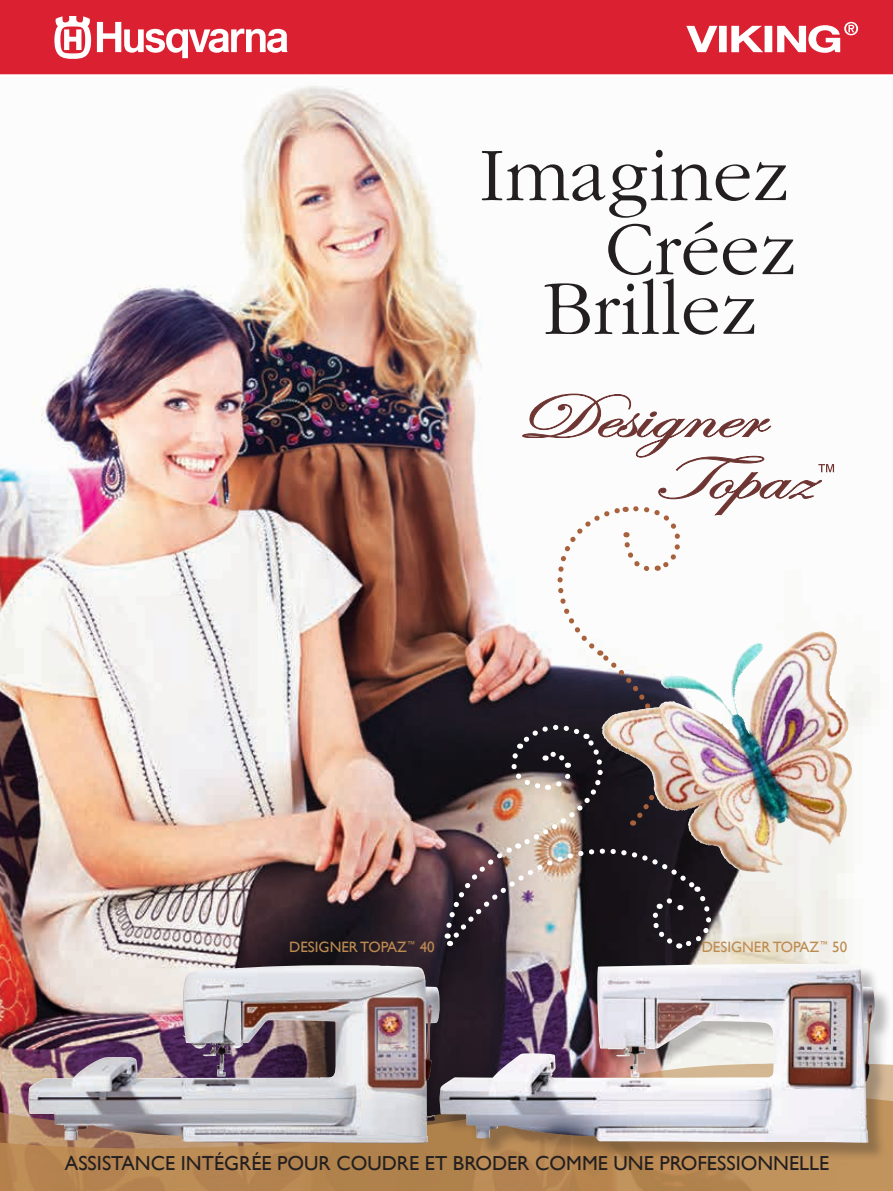
<style>
.page{position:relative;width:893px;height:1191px;background:#fff}
.page>*{position:absolute;margin:0;border:0;box-sizing:border-box;transform-origin:0 0}
.t1{font:300 78.75px/74.1px "ITC Garamond Std";color:#231f20;text-align:right}
.t2{font:20.25px "Gill Sans WGL";color:#231f20}
.t3{font:15px "Gill Sans WGL";color:#bd8b50}
</style>
<div class="page">
<img style="left:0;top:86px;width:880px;height:972px">
<img style="left:0;top:1058px;width:439px;height:33px">
<svg style="left:0;top:1091px;width:893px;height:100px;background:#b79777"></svg>
<svg style="left:0;top:1px;width:893px;height:73px;background:#dd3343"></svg>
<svg style="left:844px;top:22px;width:14px;height:13px"></svg>
<img style="left:137px;top:965px;width:199px;height:113px">
<div style="left:442px;top:966px;width:451px;height:195px;background:#231f20;opacity:.3"></div>
<img style="left:439px;top:964px;width:335px;height:149px">
<img style="left:443px;top:394px;width:391px;height:557px">
<h1 class="t1" style="left:480px;top:139px;width:318px">Imaginez<br>Créez</h1>
<h1 class="t1" style="left:542px;top:273px;width:216px">Brillez</h1>
<p class="t3" style="left:289px;top:936px;width:147px">DESIGNER TOPAZ<sup>™</sup> 40</p>
<p class="t3" style="left:702px;top:936px;width:147px">DESIGNER TOPAZ<sup>™</sup> 50</p>
<p class="t2" style="left:65px;top:1149px;width:766px">ASSISTANCE INTÉGRÉE POUR COUDRE ET BRODER COMME UNE PROFESSIONNELLE</p>
</div>
